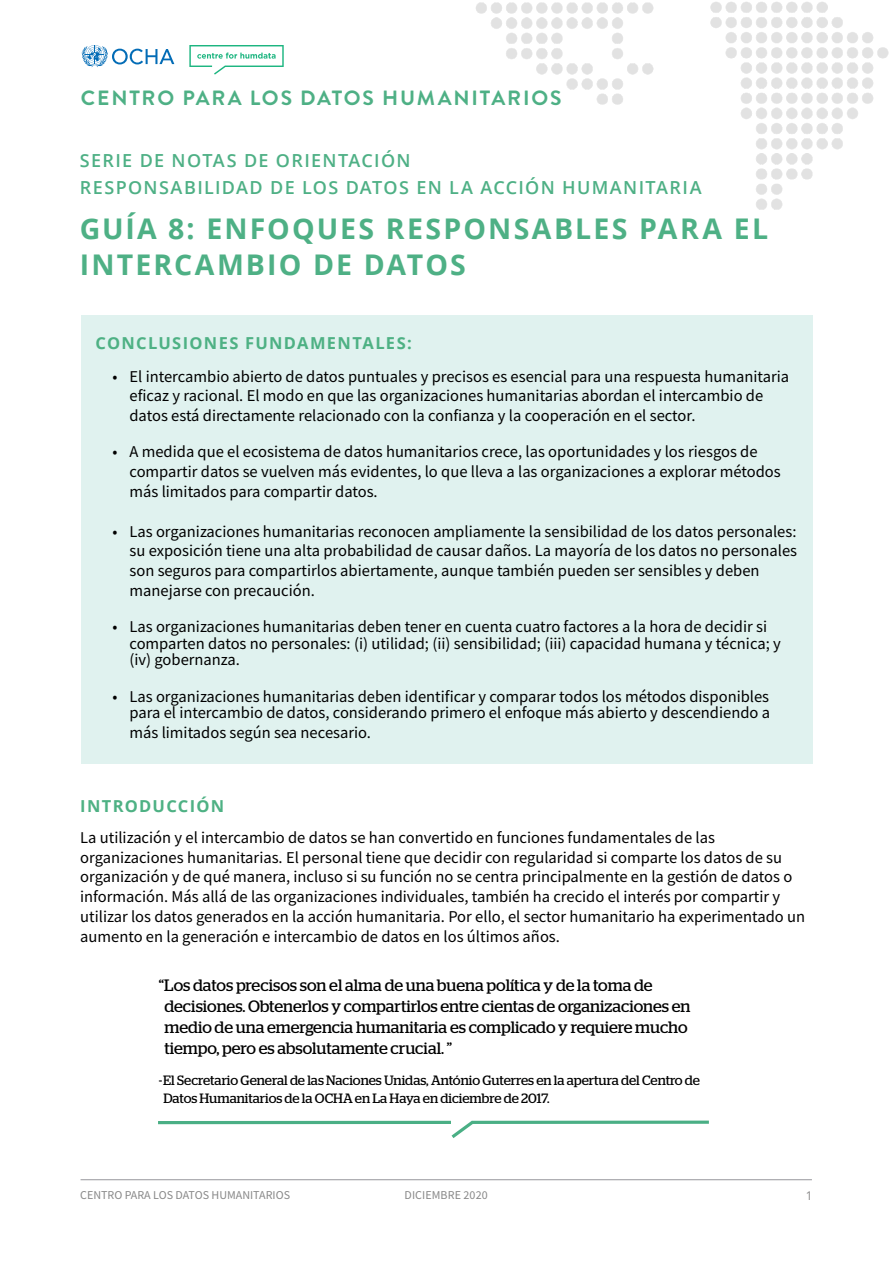
<style>
.page{position:relative;width:893px;height:1263px;background:#fff}
.page>*{position:absolute;margin:0;border:0;box-sizing:border-box;transform-origin:0 0}
.t1{font:700 28.5px/36px "Open Sans";letter-spacing:.075em;color:#4eb085}
.t2{font:700 21px "Brandon Grotesque";letter-spacing:.09em;color:#4eb085}
.t3{font:600 18px/27px "Open Sans";letter-spacing:.075em;color:#4eb085}
.t4{font:16.5px/19.8px "Source Sans Pro";color:#000}
.t5{font:16.5px/21px "Stag";color:#000101}
.t6{font:700 16.5px "Open Sans";letter-spacing:.08em;color:#4eb184}
.t7{font:13.5px/18px "Stag";color:#000101}
.t8{font:12px "Source Sans Pro";color:#888}
.t9{font:12px "Open Sans";color:#888787}
</style>
<div class="page">
<hr style="left:81px;top:1179px;width:731px;height:1px;background:#96969c">
<img style="left:741px;top:17px;width:148px;height:193px">
<svg style="left:189px;top:45px;width:95px;height:30px"></svg>
<svg style="left:82px;top:45px;width:92px;height:22px"></svg>
<img style="left:476px;top:2px;width:356px;height:105px">
<div style="left:81px;top:315px;width:731px;height:448px;background:#e0f2ef"></div>
<svg style="left:158px;top:1120px;width:551px;height:4px;fill:#4aaf85"></svg>
<svg style="left:448px;top:1120px;width:29px;height:18px"></svg>
<p class="t2" style="left:81px;top:83px;width:482px">CENTRO PARA LOS DATOS HUMANITARIOS</p>
<p class="t3" style="left:80px;top:146px;width:623px">SERIE DE NOTAS DE ORIENTACIÓN<br>RESPONSABILIDAD DE LOS DATOS EN LA ACCIÓN HUMANITARIA</p>
<h1 class="t1" style="left:80px;top:209px;width:690px">GUÍA 8: ENFOQUES RESPONSABLES PARA EL<br>INTERCAMBIO DE DATOS</h1>
<p class="t6" style="left:96px;top:331px;width:318px">CONCLUSIONES FUNDAMENTALES:</p>
<p class="t4" style="left:129px;top:366px;width:661px;text-indent:-17px">• El intercambio abierto de datos puntuales y precisos es esencial para una respuesta humanitaria eficaz y racional. El modo en que las organizaciones humanitarias abordan el intercambio de datos está directamente relacionado con la confianza y la cooperación en el sector.</p>
<p class="t4" style="left:129px;top:442px;width:653px;text-indent:-17px">• A medida que el ecosistema de datos humanitarios crece, las oportunidades y los riesgos de compartir datos se vuelven más evidentes, lo que lleva a las organizaciones a explorar métodos más limitados para compartir datos.</p>
<p class="t4" style="left:129px;top:521px;width:669px;text-indent:-17px">• Las organizaciones humanitarias reconocen ampliamente la sensibilidad de los datos personales: su exposición tiene una alta probabilidad de causar daños. La mayoría de los datos no personales son seguros para compartirlos abiertamente, aunque también pueden ser sensibles y deben manejarse con precaución.</p>
<p class="t4" style="left:129px;top:618px;width:653px;line-height:16.5px;text-indent:-17px">• Las organizaciones humanitarias deben tener en cuenta cuatro factores a la hora de decidir si comparten datos no personales: (i) utilidad; (ii) sensibilidad; (iii) capacidad humana y técnica; y (iv) gobernanza.</p>
<p class="t4" style="left:112px;top:688px;width:659px;line-height:16.5px;text-align:right">• Las organizaciones humanitarias deben identificar y comparar todos los métodos disponibles para el intercambio de datos, considerando primero el enfoque más abierto y descendiendo a</p>
<p class="t4" style="left:129px;top:722px;width:243px">más limitados según sea necesario.</p>
<p class="t6" style="left:80px;top:794px;width:145px">INTRODUCCIÓN</p>
<p class="t4" style="left:80px;top:827px;width:726px">La utilización y el intercambio de datos se han convertido en funciones fundamentales de las organizaciones humanitarias. El personal tiene que decidir con regularidad si comparte los datos de su organización y de qué manera, incluso si su función no se centra principalmente en la gestión de datos o información. Más allá de las organizaciones individuales, también ha crecido el interés por compartir y utilizar los datos generados en la acción humanitaria. Por ello, el sector humanitario ha experimentado un aumento en la generación e intercambio de datos en los últimos años.</p>
<p class="t5" style="left:164px;top:975px;width:528px;text-indent:-5px">“Los datos precisos son el alma de una buena política y de la toma de decisiones. Obtenerlos y compartirlos entre cientas de organizaciones en medio de una emergencia humanitaria es complicado y requiere mucho tiempo, pero es absolutamente crucial. ”</p>
<p class="t7" style="left:163px;top:1071px;width:538px;text-indent:-4px">- El Secretario General de las Naciones Unidas, António Guterres en la apertura del Centro de<br>Datos Humanitarios de la OCHA en La Haya en diciembre de 2017.</p>
<p class="t8" style="left:80px;top:1187px;width:211px">CENTRO PARA LOS DATOS HUMANITARIOS</p>
<p class="t8" style="left:404px;top:1188px;width:85px">DICIEMBRE 2020</p>
<p class="t9" style="left:806px;top:1187px;width:8px">1</p>
</div>
